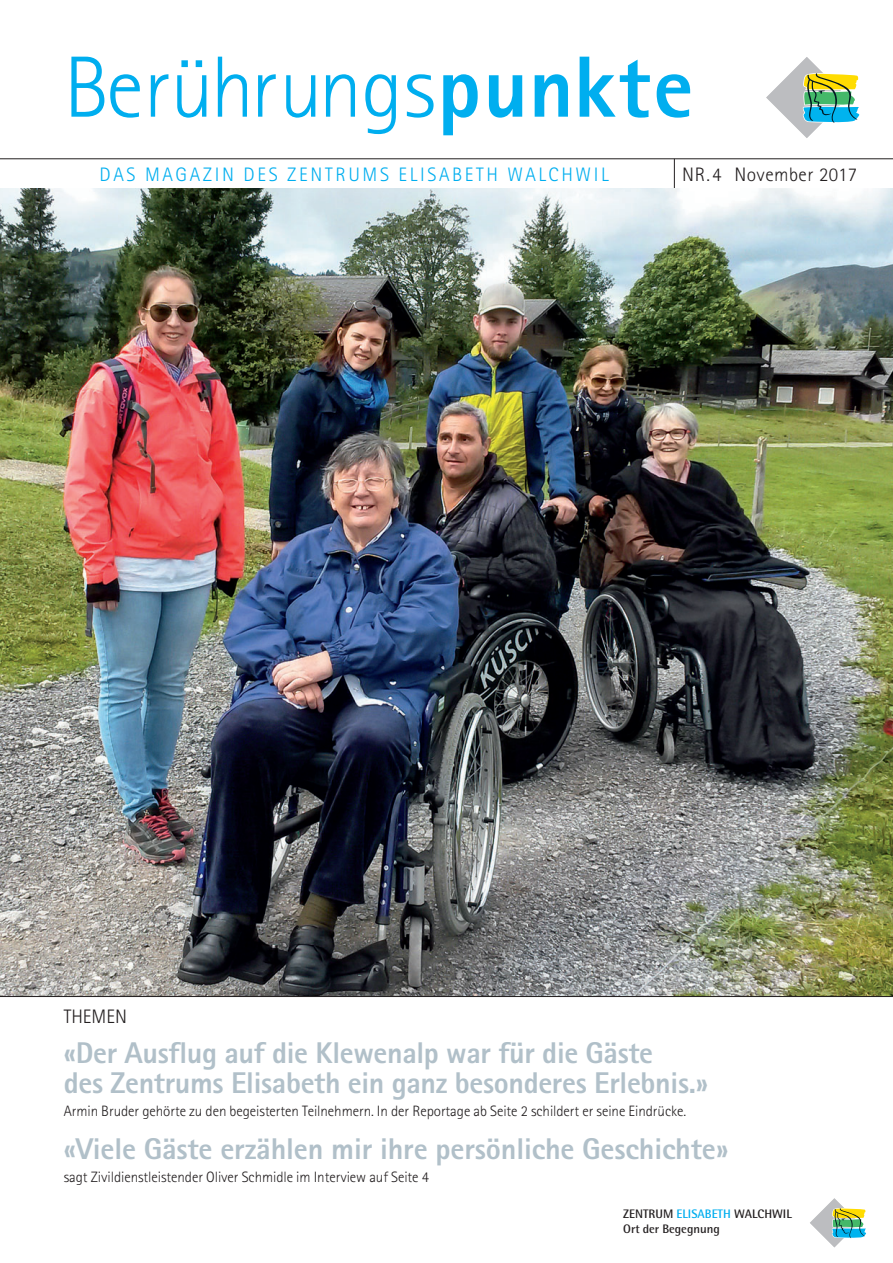
<style>
.page{position:relative;width:893px;height:1263px;background:#fff}
.page>*{position:absolute;margin:0;border:0;box-sizing:border-box;transform-origin:0 0}
.t1{font:300 87px "Rotis Sans Serif";letter-spacing:-.01em;color:#00aeef}
.t2{font:800 30px/30px "Rotis Sans Serif";letter-spacing:-.01em;color:#b1c0c9}
.t3{font:300 19.5px "Rotis Sans Serif";letter-spacing:.135em;color:#00aeef}
.t4{font:300 19.5px "Rotis Sans Serif";letter-spacing:.025em;color:#231f20}
.t5{font:300 15px "Rotis Sans Serif";letter-spacing:-.005em;color:#231f20}
.t6{font:700 12.3px/14.9px "Rotis Semi Sans";color:#231f20}
.s1{font-weight:800}
.s2{color:#00aeef}
</style>
<div class="page">
<hr style="left:0;top:158px;width:893px;height:1px;background:#231f20">
<hr style="left:674px;top:159px;width:1px;height:30px;background:#231f20">
<svg style="left:766px;top:57px;width:94px;height:81px"></svg>
<hr style="left:0;top:188px;width:893px;height:1px;background:#231f20">
<img style="left:0;top:189px;width:893px;height:807px">
<svg style="left:810px;top:1198px;width:56px;height:49px"></svg>
<hr style="left:0;top:996px;width:893px;height:1px;background:#231f20">
<h1 class="t1" style="left:64px;top:37px;width:631px">Berührungs<span class="s1">punkte</span></h1>
<h3 class="t3" style="left:100px;top:163px;width:511px">DAS MAGAZIN DES ZENTRUMS ELISABETH WALCHWIL</h3>
<h3 class="t4" style="left:682px;top:163px;width:177px">NR.4 November 2017</h3>
<h3 class="t4" style="left:64px;top:1005px;width:65px">THEMEN</h3>
<h2 class="t2" style="left:64px;top:1038px;width:646px">«Der Ausflug auf die Klewenalp war für die Gäste<br>des Zentrums Elisabeth ein ganz besonderes Erlebnis.»</h2>
<p class="t5" style="left:64px;top:1102px;width:624px">Armin Bruder gehörte zu den begeisterten Teilnehmern. In der Reportage ab Seite 2 schildert er seine Eindrücke.</p>
<h2 class="t2" style="left:64px;top:1134px;width:666px">«Viele Gäste erzählen mir ihre persönliche Geschichte»</h2>
<p class="t5" style="left:64px;top:1168px;width:367px">sagt Zivildienstleistender Oliver Schmidle im Interview auf Seite 4</p>
<p class="t6" style="left:623px;top:1206px;width:170px">ZENTRUM <span class="s2">ELISABETH</span> WALCHWIL<br>Ort der Begegnung</p>
</div>
